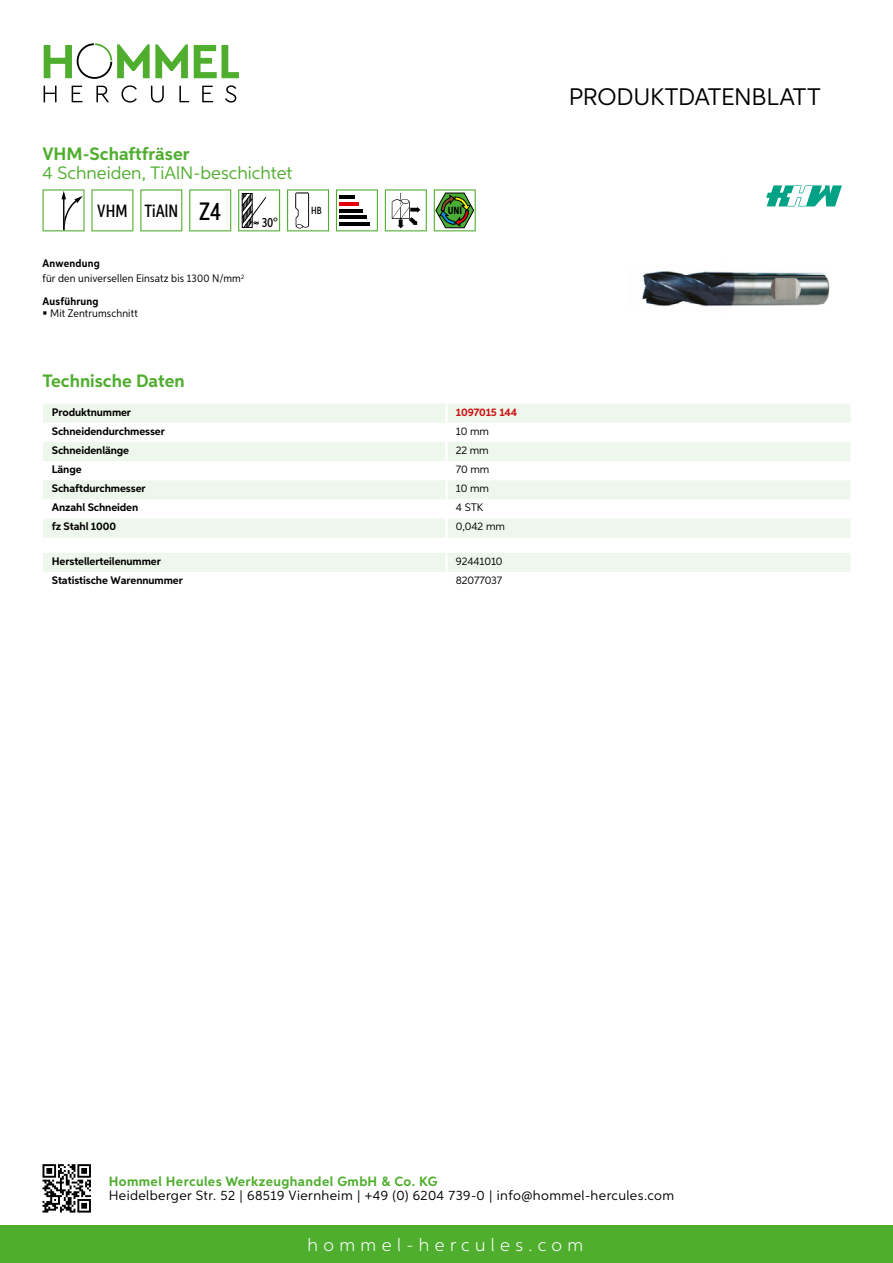
<style>
.page{position:relative;width:893px;height:1263px;background:#fff}
.page>*{position:absolute;margin:0;border:0;box-sizing:border-box;transform-origin:0 0}
.t1{font:24px "Aspira";letter-spacing:-.01em;color:#000}
.t2{font:700 18px "Aspira";color:#50ae2f}
.t3{font:18px "Aspira";color:#50ae2f}
.t4{font:300 18px "Aspira";letter-spacing:.3em;color:#fff}
.t5{font:500 17.85px "Aspira XX Nar";color:#000}
.t6{font:13.5px "Aspira";letter-spacing:.03em;color:#000}
.t7{font:700 13.5px "Aspira";letter-spacing:.03em;color:#50ae2f}
.t8{font:500 13.35px "Aspira XX Nar";color:#000}
.t9{font:700 10.95px "Aspira";letter-spacing:-.01em;color:#000}
.t10{font:10.95px/15.1px "Aspira Nar";letter-spacing:.015em;color:#000}
.t11{font:10.95px "Aspira";letter-spacing:-.01em;color:#000}
.t12{font:700 10.95px "Aspira";letter-spacing:-.01em;color:#cd1013}
.t13{font:700 10.95px "Aspira Nar";letter-spacing:.02em;color:#000}
.t14{font:700 10.35px "Aspira XX Nar";color:#000}
.t15{font:500 10.35px "Aspira XX Nar";color:#000}
.s1{font-size:25.2px}
.s2{font-weight:700}
</style>
<div class="page">
<div style="left:0;top:1226px;width:893px;height:37px;background:#50ae2f"></div>
<svg style="left:43px;top:1164px;width:48px;height:48px"></svg>
<svg style="left:194px;top:45px;width:45px;height:33px"></svg>
<svg style="left:44px;top:43px;width:144px;height:36px"></svg>
<svg style="left:44px;top:86px;width:13px;height:16px"></svg>
<svg style="left:72px;top:86px;width:10px;height:16px"></svg>
<svg style="left:96px;top:86px;width:13px;height:16px"></svg>
<svg style="left:121px;top:85px;width:16px;height:18px"></svg>
<svg style="left:151px;top:86px;width:13px;height:17px"></svg>
<svg style="left:179px;top:86px;width:10px;height:16px"></svg>
<svg style="left:202px;top:86px;width:11px;height:16px"></svg>
<svg style="left:225px;top:85px;width:11px;height:18px"></svg>
<div style="left:43px;top:404px;width:807px;height:134px;background:#eef7eb"></div>
<svg style="left:43px;top:423px;width:807px;height:95px"></svg>
<hr style="left:445px;top:404px;width:3px;height:19px;background:#fff">
<hr style="left:445px;top:423px;width:3px;height:19px;background:#fff">
<hr style="left:445px;top:442px;width:3px;height:19px;background:#fff">
<hr style="left:445px;top:461px;width:3px;height:19px;background:#fff">
<hr style="left:445px;top:480px;width:3px;height:19px;background:#fff">
<hr style="left:445px;top:499px;width:3px;height:19px;background:#fff">
<hr style="left:445px;top:518px;width:3px;height:20px;background:#fff">
<div style="left:43px;top:553px;width:807px;height:19px;background:#eef7eb"></div>
<svg style="left:43px;top:189px;width:42px;height:42px"></svg>
<svg style="left:91px;top:189px;width:42px;height:42px"></svg>
<svg style="left:140px;top:189px;width:42px;height:42px"></svg>
<svg style="left:189px;top:189px;width:42px;height:42px"></svg>
<svg style="left:238px;top:189px;width:42px;height:42px"></svg>
<svg style="left:287px;top:189px;width:42px;height:42px"></svg>
<svg style="left:336px;top:189px;width:42px;height:42px"></svg>
<hr style="left:339px;top:196px;width:16px;height:3px;background:#000">
<hr style="left:339px;top:202px;width:20px;height:4px;background:#e3000b">
<hr style="left:339px;top:209px;width:24px;height:3px;background:#000">
<hr style="left:339px;top:216px;width:28px;height:3px;background:#000">
<hr style="left:339px;top:222px;width:31px;height:4px;background:#000">
<svg style="left:385px;top:189px;width:42px;height:42px"></svg>
<svg style="left:434px;top:189px;width:42px;height:42px"></svg>
<img style="left:642px;top:271px;width:188px;height:36px">
<svg style="left:766px;top:185px;width:76px;height:21px"></svg>
<h2 class="t2" style="left:43px;top:142px;width:149px">VHM-Schaftfräser</h2>
<h2 class="t3" style="left:43px;top:162px;width:251px">4 Schneiden, TiAlN -beschichtet</h2>
<h3 class="t5" style="left:97px;top:200px;width:125px">VHM TiAlN <span class="s1">Z4</span></h3>
<p class="t10" style="left:43px;top:256px;width:203px"><span class="s2">Anwendung<br></span>für den universellen Einsatz bis 1300 N/mm<sup>2</sup></p>
<p class="t13" style="left:43px;top:294px;width:58px">Ausführung</p>
<p class="t10" style="left:50px;top:306px;width:89px">Mit Zentrumschnitt</p>
<p class="t8" style="left:262px;top:215px;width:17px">30°</p>
<p class="t15" style="left:311px;top:204px;width:12px">HB</p>
<p class="t14" style="left:448px;top:205px;width:16px">UNI</p>
<h2 class="t2" style="left:43px;top:369px;width:144px">Technische Daten</h2>
<p class="t9" style="left:52px;top:405px;width:81px">Produktnummer</p>
<p class="t12" style="left:456px;top:405px;width:63px">1097015 144</p>
<p class="t9" style="left:52px;top:424px;width:115px">Schneidendurchmesser</p>
<p class="t11" style="left:456px;top:424px;width:35px">10 mm</p>
<p class="t9" style="left:52px;top:443px;width:79px">Schneidenlänge</p>
<p class="t11" style="left:456px;top:443px;width:34px">22 mm</p>
<p class="t9" style="left:52px;top:462px;width:31px">Länge</p>
<p class="t11" style="left:456px;top:463px;width:35px">70 mm</p>
<p class="t9" style="left:52px;top:482px;width:95px">Schaftdurchmesser</p>
<p class="t11" style="left:456px;top:482px;width:35px">10 mm</p>
<p class="t9" style="left:52px;top:501px;width:88px">Anzahl Schneiden</p>
<p class="t11" style="left:456px;top:501px;width:23px">4 STK</p>
<p class="t9" style="left:52px;top:520px;width:66px">fz Stahl 1000</p>
<p class="t11" style="left:456px;top:520px;width:51px">0,042 mm</p>
<p class="t9" style="left:52px;top:554px;width:111px">Herstellerteilenummer</p>
<p class="t11" style="left:456px;top:554px;width:48px">92441010</p>
<p class="t9" style="left:52px;top:574px;width:132px">Statistische Warennummer</p>
<p class="t11" style="left:456px;top:574px;width:48px">82077037</p>
<h1 class="t1" style="left:569px;top:82px;width:253px">Produktdatenblatt</h1>
<p class="t7" style="left:109px;top:1172px;width:330px">Hommel Hercules Werkzeughandel GmbH &amp; Co. KG</p>
<p class="t6" style="left:109px;top:1187px;width:567px">Heidelberger Str. 52 | 68519 Viernheim | +49 (0) 6204 739-0 | info@hommel-hercules.com</p>
<h2 class="t4" style="left:307px;top:1234px;width:277px">hommel-hercules.com</h2>
</div>
